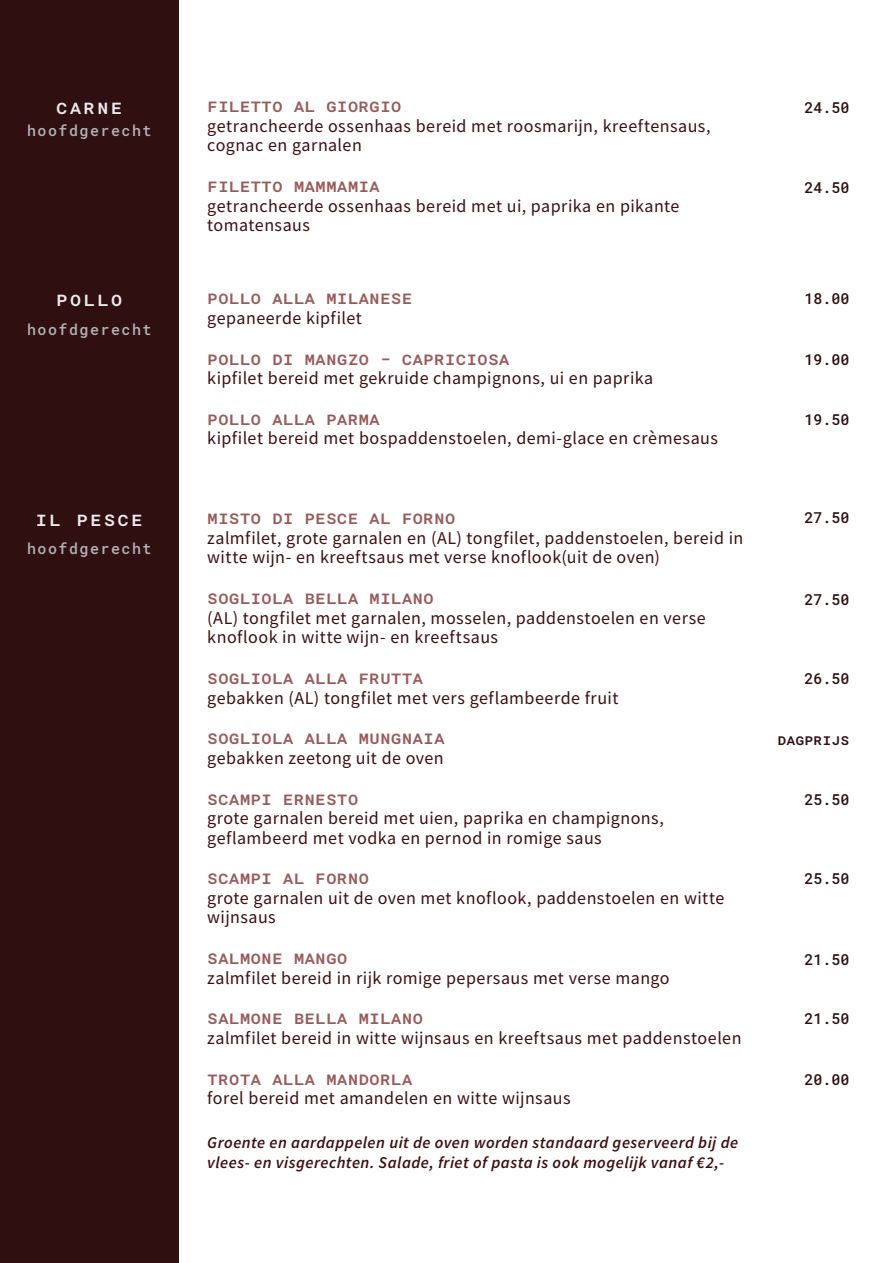
<style>
.page{position:relative;width:893px;height:1263px;background:#fff}
.page>*{position:absolute;margin:0;border:0;box-sizing:border-box;transform-origin:0 0}
.Categorie_kop{font:500 19.5px "Roboto Mono";letter-spacing:.1em;color:#e9eaeb}
.Gerecht_omschrijving{font:18px/19.5px "Source Sans Pro";letter-spacing:.025em;color:#3f0e0f}
.Gerecht{font:500 18px "Roboto Mono";color:#9a5a5a}
.Gerecht_omschrijving-2{font:italic 600 16.5px/19.5px "Source Sans Pro";letter-spacing:.03em;color:#3f0e0f}
.prijs{font:500 15px "Roboto Mono";color:#300f11}
.categorie_kop_sub{font:500 15px "Roboto Mono";letter-spacing:.1em;color:#b2b3b7}
</style>
<div class="page">
<div style="left:0;top:0;width:179px;height:1263px;background:#300f11"></div>
<p class="Categorie_kop" style="left:56px;top:93px;width:68px">carne</p>
<p class="categorie_kop_sub" style="left:27px;top:120px;width:126px">hoofdgerecht</p>
<p class="Categorie_kop" style="left:56px;top:285px;width:68px">pollo</p>
<p class="categorie_kop_sub" style="left:27px;top:319px;width:126px">hoofdgerecht</p>
<p class="Categorie_kop" style="left:36px;top:505px;width:109px">il pesce</p>
<p class="categorie_kop_sub" style="left:27px;top:538px;width:126px">hoofdgerecht</p>
<p class="Gerecht" style="left:207px;top:93px;width:196px">Filetto Al Giorgio</p>
<p class="Gerecht_omschrijving" style="left:207px;top:116px;width:505px">getrancheerde ossenhaas bereid met roosmarijn, kreeftensaus, cognac en garnalen</p>
<p class="Gerecht" style="left:207px;top:173px;width:174px">Filetto mammamia</p>
<p class="Gerecht_omschrijving" style="left:207px;top:196px;width:474px">getrancheerde ossenhaas bereid met ui, paprika en pikante tomatensaus</p>
<p class="Gerecht" style="left:207px;top:285px;width:207px">Pollo alla Milanese</p>
<p class="Gerecht_omschrijving" style="left:207px;top:308px;width:156px">gepaneerde kipfilet</p>
<p class="Gerecht" style="left:207px;top:346px;width:304px">Pollo di Mangzo - Capriciosa</p>
<p class="Gerecht_omschrijving" style="left:207px;top:368px;width:447px">kipfilet bereid met gekruide champignons, ui en paprika</p>
<p class="Gerecht" style="left:207px;top:406px;width:174px">Pollo alla Parma</p>
<p class="Gerecht_omschrijving" style="left:207px;top:429px;width:512px">kipfilet bereid met bospaddenstoelen, demi-glace en crèmesaus</p>
<p class="Gerecht" style="left:207px;top:505px;width:250px">Misto di Pesce al Forno</p>
<p class="Gerecht_omschrijving" style="left:207px;top:528px;width:537px">zalmfilet, grote garnalen en (AL) tongfilet, paddenstoelen, bereid in witte wijn- en kreeftsaus met verse knoflook(uit de oven)</p>
<p class="Gerecht" style="left:207px;top:585px;width:228px">Sogliola Bella Milano</p>
<p class="Gerecht_omschrijving" style="left:207px;top:608px;width:500px">(AL) tongfilet met garnalen, mosselen, paddenstoelen en verse knoflook in witte wijn- en kreeftsaus</p>
<p class="Gerecht" style="left:207px;top:665px;width:217px">Sogliola alla Frutta</p>
<p class="Gerecht_omschrijving" style="left:207px;top:688px;width:413px">gebakken (AL) tongfilet met vers geflambeerde fruit</p>
<p class="Gerecht" style="left:207px;top:725px;width:239px">Sogliola alla Mungnaia</p>
<p class="Gerecht_omschrijving" style="left:207px;top:748px;width:238px">gebakken zeetong uit de oven</p>
<p class="Gerecht" style="left:207px;top:785px;width:153px">Scampi ernesto</p>
<p class="Gerecht_omschrijving" style="left:207px;top:808px;width:458px">grote garnalen bereid met uien, paprika en champignons, geflambeerd met vodka en pernod in romige saus</p>
<p class="Gerecht" style="left:207px;top:865px;width:163px">Scampi al Forno</p>
<p class="Gerecht_omschrijving" style="left:207px;top:888px;width:519px">grote garnalen uit de oven met knoflook, paddenstoelen en witte wijnsaus</p>
<p class="Gerecht" style="left:207px;top:945px;width:142px">Salmone Mango</p>
<p class="Gerecht_omschrijving" style="left:207px;top:968px;width:464px">zalmfilet bereid in rijk romige pepersaus met verse mango</p>
<p class="Gerecht" style="left:207px;top:1005px;width:217px">Salmone Bella Milano</p>
<p class="Gerecht_omschrijving" style="left:207px;top:1028px;width:536px">zalmfilet bereid in witte wijnsaus en kreeftsaus met paddenstoelen</p>
<p class="Gerecht" style="left:207px;top:1065px;width:207px">Trota alla Mandorla</p>
<p class="Gerecht_omschrijving" style="left:207px;top:1088px;width:365px">forel bereid met amandelen en witte wijnsaus</p>
<p class="Gerecht_omschrijving-2" style="left:207px;top:1132px;width:532px">Groente en aardappelen uit de oven worden standaard geserveerd bij de vlees- en visgerechten. Salade, friet of pasta is ook mogelijk vanaf €2,-</p>
<p class="prijs" style="left:805px;top:97px;width:46px">24.50</p>
<p class="prijs" style="left:805px;top:177px;width:46px">24.50</p>
<p class="prijs" style="left:805px;top:288px;width:46px">18.00</p>
<p class="prijs" style="left:805px;top:349px;width:46px">19.00</p>
<p class="prijs" style="left:805px;top:409px;width:46px">19.50</p>
<p class="prijs" style="left:805px;top:508px;width:46px">27.50</p>
<p class="prijs" style="left:805px;top:589px;width:46px">27.50</p>
<p class="prijs" style="left:805px;top:668px;width:46px">26.50</p>
<p class="prijs" style="left:778px;top:729px;width:73px">dagprijs</p>
<p class="prijs" style="left:805px;top:789px;width:46px">25.50</p>
<p class="prijs" style="left:805px;top:868px;width:46px">25.50</p>
<p class="prijs" style="left:805px;top:949px;width:46px">21.50</p>
<p class="prijs" style="left:805px;top:1008px;width:46px">21.50</p>
<p class="prijs" style="left:805px;top:1069px;width:46px">20.00</p>
</div>
